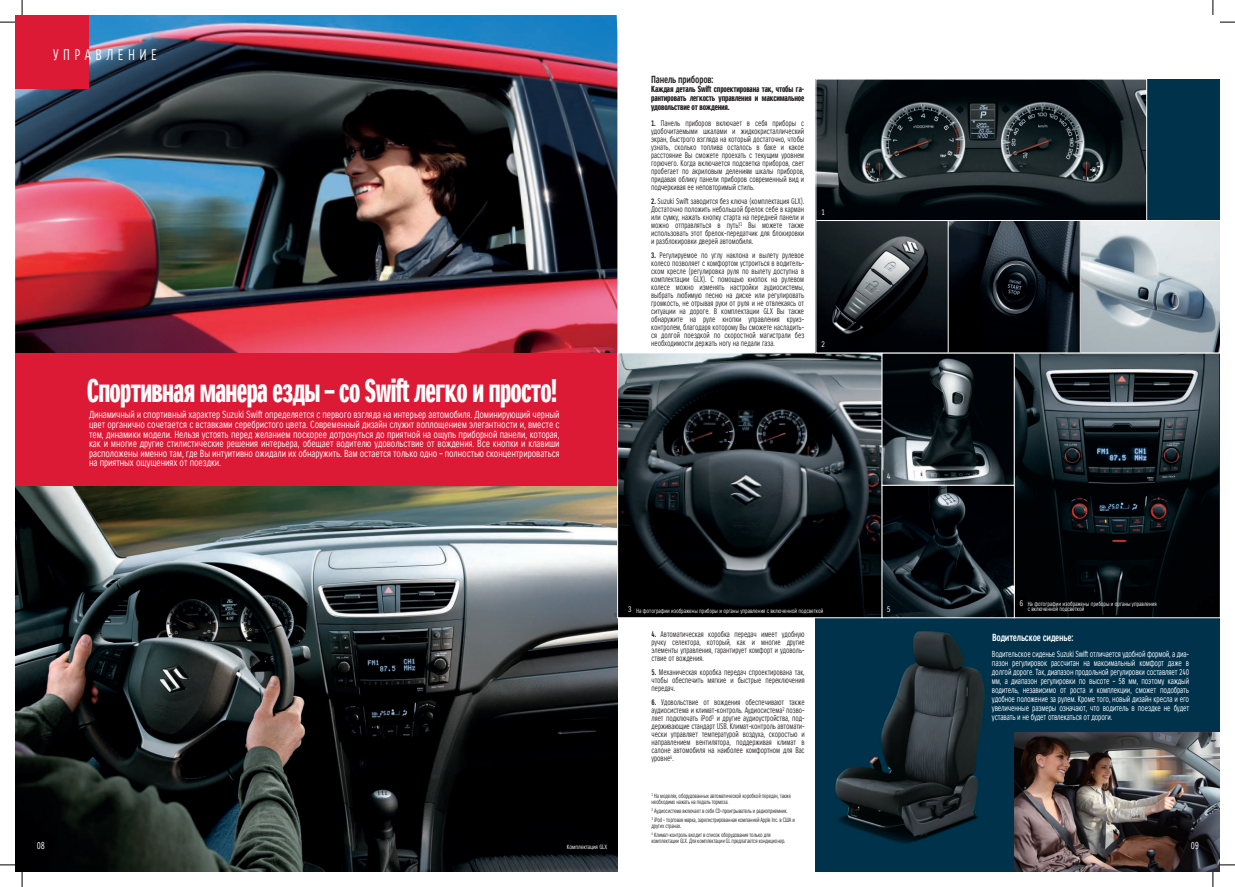
<style>
.page{position:relative;width:1235px;height:887px;background:#fff}
.page>*{position:absolute;margin:0;border:0;box-sizing:border-box;transform-origin:0 0}
.t1{font:31.8px "Suzuki PRO Headline";letter-spacing:-.025em;color:#fff;scale:.85 1}
.t2{font:15px "Suzuki PRO Regular";letter-spacing:.4em;color:#fff;scale:.75 1}
.t3{font:10px/9.6px "Suzuki PRO Regular";letter-spacing:-.01em;color:#fff;text-align:justify;scale:.8 1}
.t4{font:10px "Suzuki PRO Bold";letter-spacing:-.025em;color:#fff;scale:.75 1}
.t5{font:10px "Suzuki PRO Bold";letter-spacing:-.025em;color:#231f20;scale:.75 1}
.t6{font:10px "Suzuki PRO Regular";letter-spacing:-.01em;color:#fff;scale:.76 1}
.t7{font:8.6px/9px "Suzuki PRO Headline";letter-spacing:-.02em;color:#231f20;text-align:justify;scale:.95 1}
.t8{font:8.5px/9px "Suzuki PRO Regular";letter-spacing:-.025em;color:#fff;text-align:justify;scale:.75 1}
.t9{font:8px/8px "Suzuki PRO Regular";letter-spacing:-.005em;color:#231f20;text-align:justify;scale:.75 1}
.t10{font:8px "Suzuki PRO Regular";color:#fff;scale:.9 1}
.t11{font:6px/9px "Suzuki PRO Regular";letter-spacing:-.03em;color:#231f20;scale:.75 1}
.t12{font:6px/5.8px "Suzuki PRO Regular";letter-spacing:-.01em;color:#fff;scale:.8 1}
.t13{font:6px "Suzuki PRO Regular";letter-spacing:-.03em;color:#fff;scale:.85 1}
.s1{font-family:"Suzuki PRO Bold"}
</style>
<div class="page">
<img style="left:15px;top:485px;width:602px;height:386px">
<img style="left:15px;top:15px;width:602px;height:338px">
<div style="left:816px;top:79px;width:404px;height:792px;background:#00324c"></div>
<div style="left:15px;top:15px;width:73px;height:73px;background:#dc1a36"></div>
<div style="left:15px;top:353px;width:602px;height:132px;background:#dc1a36"></div>
<img style="left:619px;top:354px;width:393px;height:261px">
<div style="left:617px;top:352px;width:265px;height:265px;border:1px solid #fff"></div>
<svg style="left:1014px;top:353px;width:206px;height:264px;background:#1b2227"></svg>
<img style="left:817px;top:81px;width:328px;height:138px">
<img style="left:1014px;top:732px;width:206px;height:139px">
<img style="left:835px;top:631px;width:150px;height:213px">
<svg style="left:815px;top:220px;width:405px;height:133px;background:#4f565c"></svg>
<hr style="left:948px;top:220px;width:1px;height:132px;background:#fff">
<hr style="left:1080px;top:220px;width:1px;height:132px;background:#fff">
<svg style="left:0;top:21px;width:15px;height:2px"></svg>
<svg style="left:1220px;top:21px;width:15px;height:2px"></svg>
<svg style="left:0;top:864px;width:15px;height:1px"></svg>
<svg style="left:1220px;top:864px;width:15px;height:1px"></svg>
<svg style="left:21px;top:0;width:2px;height:15px"></svg>
<svg style="left:21px;top:871px;width:2px;height:15px"></svg>
<svg style="left:1212px;top:0;width:1px;height:15px"></svg>
<svg style="left:1212px;top:871px;width:1px;height:15px"></svg>
<h2 class="t2" style="left:53px;top:45px;width:140px">УПРАВЛЕНИЕ</h2>
<h1 class="t1" style="left:87px;top:371px;width:555px">Спортивная манера езды – со Swift легко и просто!</h1>
<p class="t3" style="left:89px;top:410px;width:590px">Динамичный и спортивный характер Suzuki Swift определяется с первого взгляда на интерьер автомобиля. Доминирующий черный цвет органично сочетается с вставками серебристого цвета. Современный дизайн служит воплощением элегантности и, вместе с тем, динамики модели. Нельзя устоять перед желанием поскорее дотронуться до приятной на ощупь приборной панели, которая, как и многие другие стилистические решения интерьера, обещает водителю удовольствие от вождения. Все кнопки и клавиши расположены именно там, где Вы интуитивно ожидали их обнаружить. Вам остается только одно – полностью сконцентрироваться на приятных ощущениях от поездки.</p>
<p class="t5" style="left:651px;top:74px;width:85px">Панель приборов:</p>
<p class="t7" style="left:651px;top:85px;width:163px">Каждая деталь Swift спроектирована так, чтобы га&shy;рантировать легкость управления и максимальное удовольствие от вождения.</p>
<p class="t9" style="left:651px;top:119px;width:206px"><span class="s1">1.</span> Панель приборов включает в себя приборы с удобочитаемыми шкалами и жидкокристаллический экран, быстрого взгляда на который достаточно, чтобы узнать, сколько топлива осталось в баке и какое расстояние Вы сможете проехать с текущим уровнем горючего. Когда включается подсветка приборов, свет пробегает по акриловым делениям шкалы приборов, придавая облику панели приборов современный вид и подчеркивая ее неповторимый стиль.</p>
<p class="t9" style="left:651px;top:197px;width:206px"><span class="s1">2.</span> Suzuki Swift заводится без ключа (комплектация GLX).<br>Достаточно положить небольшой брелок себе в карман или сумку, нажать кнопку старта на передней панели и можно отправляться в путь!<sup>1</sup> Вы можете также использовать этот брелок-передатчик для блокировки и разблокировки дверей автомобиля.</p>
<p class="t9" style="left:651px;top:251px;width:206px"><span class="s1">3.</span> Регулируемое по углу наклона и вылету рулевое колесо позволяет с комфортом устроиться в водитель&shy;ском кресле (регулировка руля по вылету доступна в комплектации GLX). С помощью кнопок на рулевом колесе можно изменять настройки аудиосистемы, выбрать любимую песню на диске или регулировать громкость, не отрывая руки от руля и не отвлекаясь от ситуации на дороге. В комплектации GLX Вы также обнаружите на руле кнопки управления круиз&shy;контролем, благодаря которому Вы сможете насладить&shy;ся долгой поездкой по скоростной магистрали без необходимости держать ногу на педали газа.</p>
<p class="t10" style="left:821px;top:207px;width:6px">1</p>
<p class="t10" style="left:821px;top:339px;width:6px">2</p>
<p class="t10" style="left:886px;top:471px;width:6px">4</p>
<p class="t6" style="left:37px;top:839px;width:12px">08</p>
<p class="t13" style="left:567px;top:843px;width:49px">Комплектация GLX</p>
<p class="t10" style="left:1019px;top:597px;width:6px">6</p>
<p class="t12" style="left:636px;top:607px;width:236px">На фотографии изображены приборы и органы управления с включенной подсветкой</p>
<p class="t12" style="left:1027px;top:600px;width:163px">На фотографии изображены приборы и органы управления с включенной подсветкой</p>
<p class="t4" style="left:992px;top:631px;width:110px">Водительское сиденье:</p>
<p class="t10" style="left:628px;top:604px;width:6px">3</p>
<p class="t10" style="left:886px;top:604px;width:6px">5</p>
<p class="t9" style="left:651px;top:630px;width:206px"><span class="s1">4.</span> Автоматическая коробка передач имеет удобную ручку селектора, который, как и многие другие элементы управления, гарантирует комфорт и удоволь&shy;ствие от вождения.</p>
<p class="t9" style="left:651px;top:668px;width:206px"><span class="s1">5.</span> Механическая коробка передач спроектирована так, чтобы обеспечить мягкие и быстрые переключения передач.</p>
<p class="t9" style="left:651px;top:698px;width:206px"><span class="s1">6.</span> Удовольствие от вождения обеспечивают также аудиосистема и климат-контроль. Аудиосистема<sup>2</sup> позво&shy;ляет подключать iPod<sup>3</sup> и другие аудиоустройства, под&shy;держивающие стандарт USB. Климат-контроль автомати&shy;чески управляет температурой воздуха, скоростью и направлением вентилятора, поддерживая климат в салоне автомобиля на наиболее комфортном для Вас уровне<sup>4</sup>.</p>
<p class="t8" style="left:992px;top:649px;width:265px">Водительское сиденье Suzuki Swift отличается удобной формой, а диа&shy;пазон регулировок рассчитан на максимальный комфорт даже в долгой дороге. Так, диапазон продольной регулировки составляет 240 мм, а диапазон регулировки по высоте – 58 мм, поэтому каждый водитель, независимо от роста и комплекции, сможет подобрать удобное положение за рулем. Кроме того, новый дизайн кресла и его увеличенные размеры означают, что водитель в поездке не будет уставать и не будет отвлекаться от дороги.</p>
<p class="t11" style="left:651px;top:792px;width:188px;line-height:6px"><sup>1</sup> На моделях, оборудованных автоматической коробкой передач, также необходимо нажать на педаль тормоза.</p>
<p class="t11" style="left:651px;top:805px;width:193px"><sup>2</sup> Аудиосистема включает в себя CD-проигрыватель и радиоприемник.<br><sup>3</sup> iPod – торговая марка, зарегистрированная компанией Apple Inc. в США и</p>
<p class="t11" style="left:651px;top:820px;width:160px">других странах.<br><sup>4</sup> Климат-контроль входит в список оборудования только для</p>
<p class="t11" style="left:651px;top:835px;width:180px">комплектации GLX. Для комплектации GL предлагается кондиционер.</p>
<p class="t6" style="left:1191px;top:839px;width:12px">09</p>
</div>
